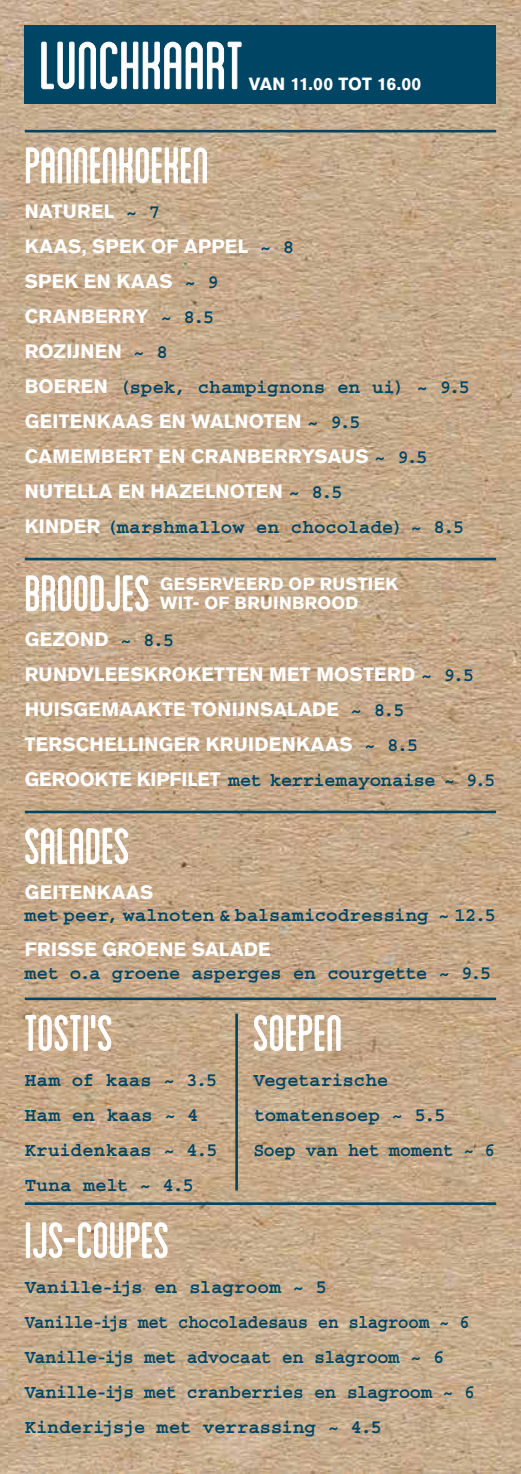
<style>
.page{position:relative;width:521px;height:1474px;background:#fff}
.page>*{position:absolute;margin:0;border:0;box-sizing:border-box;transform-origin:0 0}
.t1{font:condensed 70px "Blanch";letter-spacing:-.01em;color:#fff}
.t2{font:condensed 52.5px "Blanch";letter-spacing:-.005em;color:#fff}
.t3{font:700 19.25px/35px "Courier Std";letter-spacing:-.015em;color:#004563}
.t4{font:700 19.25px/35px "Akzidenz Grotesk BQ";letter-spacing:.015em;color:#fff}
.t5{font:700 19.25px/35px "Courier Std";letter-spacing:.005em;color:#004563}
.t6{font:700 17.5px/19.2px "Akzidenz Grotesk BQ";letter-spacing:.015em;color:#fff}
.s1{font-family:"Courier Std";color:#004563}
.s2{font-family:"Akzidenz Grotesk BQ";color:#fff}
</style>
<div class="page">
<img style="left:0;top:0;width:521px;height:1473px">
<svg style="left:25px;top:147px;width:182px;height:37px;background:#d3c0a9"></svg>
<svg style="left:25px;top:575px;width:124px;height:36px;background:#d2bca5"></svg>
<svg style="left:25px;top:827px;width:103px;height:37px;background:#d1bca3"></svg>
<svg style="left:25px;top:1014px;width:56px;height:37px;background:#d2baa0"></svg>
<div style="left:84px;top:1015px;width:4px;height:35px;border:1px solid #fff"></div>
<div style="left:91px;top:1015px;width:4px;height:13px;border:1px solid #fff"></div>
<svg style="left:98px;top:1014px;width:14px;height:37px"></svg>
<svg style="left:254px;top:1014px;width:87px;height:37px;background:#d2bca4"></svg>
<div style="left:26px;top:1222px;width:4px;height:36px;border:1px solid #fff"></div>
<svg style="left:33px;top:1221px;width:30px;height:37px"></svg>
<div style="left:64px;top:1238px;width:11px;height:4px;border:1px solid #fff"></div>
<svg style="left:78px;top:1221px;width:90px;height:37px;background:#d4bea6"></svg>
<hr style="left:25px;top:130px;width:471px;height:2px;background:#004563">
<hr style="left:25px;top:558px;width:471px;height:2px;background:#004563">
<hr style="left:25px;top:810px;width:471px;height:3px;background:#004563">
<hr style="left:25px;top:997px;width:471px;height:3px;background:#004563">
<hr style="left:235px;top:1013px;width:3px;height:177px;background:#004563">
<hr style="left:25px;top:1202px;width:471px;height:2px;background:#004563">
<div style="left:25px;top:25px;width:471px;height:79px;background:#004563"></div>
<svg style="left:41px;top:41px;width:201px;height:49px"></svg>
<h1 class="t1" style="left:40px;top:28px;width:206px">LUNCHKAART</h1>
<p class="t6" style="left:249px;top:74px;width:174px">VAN 11.00 TOT 16.00</p>
<h2 class="t2" style="left:25px;top:137px;width:186px">PANNENKOEKEN</h2>
<p class="t4" style="left:25px;top:194px;width:271px">NATUREL <span class="s1">~ 7<br></span>KAAS, SPEK OF APPEL <span class="s1">~ 8<br></span>SPEK EN KAAS <span class="s1">~ 9<br></span>CRANBERRY <span class="s1">~ 8.5<br></span>ROZIJNEN <span class="s1">~ 8</span></p>
<p class="t3" style="left:25px;top:369px;width:447px"><span class="s2">BOEREN</span> (spek, champignons en ui) ~ 9.5</p>
<p class="t4" style="left:25px;top:404px;width:404px">GEITENKAAS EN WALNOTEN <span class="s1">~ 9.5<br></span>CAMEMBERT EN CRANBERRYSAUS <span class="s1">~ 9.5<br></span>NUTELLA EN HAZELNOTEN <span class="s1">~ 8.5</span></p>
<p class="t3" style="left:25px;top:509px;width:441px"><span class="s2">KIN DER</span> (marshmallow en chocolade) ~ 8.5</p>
<h2 class="t2" style="left:25px;top:565px;width:127px">BROODJES</h2>
<p class="t4" style="left:25px;top:621px;width:451px">GEZOND <span class="s1">~ 8.5<br></span>RUNDVLEESKROKETTEN MET MOSTERD <span class="s1">~ 9.5<br></span>HUISGEMAAKTE TONIJNSALADE <span class="s1">~ 8.5<br></span>TERSCHELLINGER KRUIDENKAAS <span class="s1">~ 8.5</span></p>
<p class="t3" style="left:25px;top:762px;width:472px"><span class="s2">GEROOKTE KIPFILET</span> met kerriemayonaise ~ 9.5</p>
<h2 class="t2" style="left:25px;top:818px;width:106px">SALADES</h2>
<p class="t4" style="left:25px;top:874px;width:130px">GEITENKAAS</p>
<p class="t3" style="left:25px;top:898px;width:473px">met peer, walnoten &amp; balsamicodressing ~ 12.5</p>
<p class="t4" style="left:25px;top:932px;width:247px">FRISSE GROENE SALADE</p>
<p class="t3" style="left:25px;top:955px;width:468px">met o.a groene asperges en courgette ~ 9.5</p>
<h2 class="t2" style="left:25px;top:1004px;width:90px">TOSTI'S</h2>
<p class="t5" style="left:25px;top:1062px;width:194px">Ham of kaas ~ 3.5<br>Ham en kaas ~ 4<br>Kruidenkaas ~ 4.5<br>Tuna melt ~ 4.5</p>
<p class="t6" style="left:160px;top:574px;width:238px">GESERVEERD OP RUSTIEK<br>WIT- OF BRUINBROOD</p>
<h2 class="t2" style="left:253px;top:1004px;width:91px">SOEPEN</h2>
<p class="t3" style="left:253px;top:1062px;width:243px">Vegetarische tomatensoep ~ 5.5<br>Soep van het moment ~ 6</p>
<h2 class="t2" style="left:25px;top:1211px;width:146px">IJS-COUPES</h2>
<p class="t3" style="left:25px;top:1269px;width:452px">Vanille-ijs en slagroom ~ 5<br>Vanille-ijs met chocoladesaus en slagroom ~ 6<br>Vanille-ijs met advocaat en slagroom ~ 6<br>Vanille-ijs met cranberries en slagroom ~ 6<br>Kinderijsje met verrassing ~ 4.5</p>
</div>
